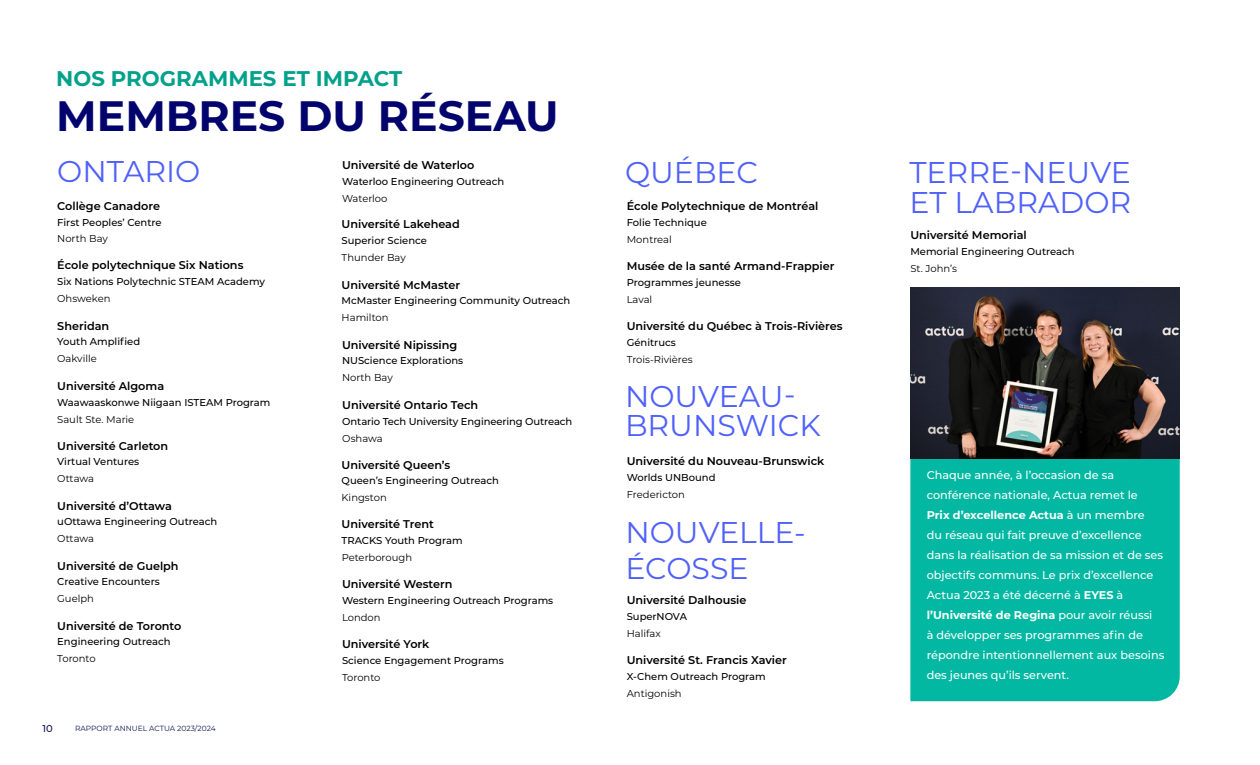
<style>
.page{position:relative;width:1260px;height:765px;background:#fff}
.page>*{position:absolute;margin:0;border:0;box-sizing:border-box;transform-origin:0 0}
.t1{font:700 42.5px "Montserrat";color:#03036d}
.t2{font:30px/30px "Montserrat";color:#5061fa}
.t3{font:700 21.25px "Montserrat";color:#03a18c}
.t4{font:600 11.25px "Montserrat";color:#000}
.t5{font:500 11.25px/20px "Montserrat";color:#fff}
.t6{font:500 10px "Montserrat";color:#000}
.t7{font:10px "Montserrat";color:#000}
.t8{font:500 10px "Montserrat";color:#0f1757}
.t9{font:7.5px "Montserrat";color:#0f1757}
.s1{font-weight:700}
</style>
<div class="page">
<div style="left:910px;top:458px;width:270px;height:243px;background:#02b8a2"></div>
<img style="left:910px;top:288px;width:270px;height:170px">
<h3 class="t3" style="left:56px;top:64px;width:348px">NOS PROGRAMMES ET IMPACT</h3>
<h1 class="t1" style="left:56px;top:86px;width:504px">MEMBRES DU RÉSEAU</h1>
<h2 class="t2" style="left:57px;top:156px;width:145px">ONTARIO</h2>
<h2 class="t2" style="left:625px;top:157px;width:135px">QUÉBEC</h2>
<p class="t4" style="left:342px;top:157px;width:134px">Université de Waterloo</p>
<p class="t6" style="left:342px;top:174px;width:164px">Waterloo Engineering Outreach</p>
<p class="t7" style="left:342px;top:192px;width:47px">Waterloo</p>
<p class="t4" style="left:627px;top:198px;width:193px">École Polytechnique de Montréal</p>
<p class="t6" style="left:627px;top:216px;width:82px">Folie Technique</p>
<p class="t7" style="left:627px;top:233px;width:47px">Montreal</p>
<p class="t4" style="left:57px;top:198px;width:104px">Collège Canadore</p>
<p class="t6" style="left:57px;top:215px;width:106px">First Peoples’ Centre</p>
<p class="t4" style="left:342px;top:216px;width:120px">Université Lakehead</p>
<p class="t6" style="left:342px;top:234px;width:87px">Superior Science</p>
<p class="t7" style="left:342px;top:251px;width:66px">Thunder Bay</p>
<p class="t7" style="left:57px;top:232px;width:52px">North Bay</p>
<p class="t4" style="left:57px;top:257px;width:188px">École polytechnique Six Nations</p>
<p class="t6" style="left:57px;top:275px;width:209px">Six Nations Polytechnic STEAM Academy</p>
<p class="t7" style="left:57px;top:292px;width:55px">Ohsweken</p>
<p class="t4" style="left:627px;top:258px;width:209px">Musée de la santé Armand-Frappier</p>
<p class="t6" style="left:627px;top:276px;width:116px">Programmes jeunesse</p>
<p class="t7" style="left:627px;top:293px;width:27px">Laval</p>
<p class="t4" style="left:342px;top:277px;width:120px">Université McMaster</p>
<p class="t6" style="left:342px;top:294px;width:230px">McMaster Engineering Community Outreach</p>
<p class="t7" style="left:342px;top:311px;width:48px">Hamilton</p>
<p class="t4" style="left:57px;top:318px;width:54px">Sheridan</p>
<p class="t6" style="left:57px;top:335px;width:84px">Youth Amplified</p>
<p class="t7" style="left:57px;top:352px;width:41px">Oakville</p>
<p class="t4" style="left:627px;top:318px;width:217px">Université du Québec à Trois-Rivières</p>
<p class="t6" style="left:627px;top:336px;width:51px">Génitrucs</p>
<p class="t7" style="left:627px;top:353px;width:68px">Trois-Rivières</p>
<p class="t4" style="left:342px;top:337px;width:117px">Université Nipissing</p>
<p class="t6" style="left:342px;top:354px;width:123px">NUScience Explorations</p>
<p class="t4" style="left:57px;top:378px;width:108px">Université Algoma</p>
<p class="t6" style="left:57px;top:395px;width:215px">Waawaaskonwe Niigaan ISTEAM Program</p>
<p class="t7" style="left:57px;top:413px;width:79px">Sault Ste. Marie</p>
<p class="t4" style="left:57px;top:438px;width:112px">Université Carleton</p>
<p class="t6" style="left:57px;top:455px;width:83px">Virtual Ventures</p>
<p class="t7" style="left:57px;top:472px;width:38px">Ottawa</p>
<p class="t4" style="left:57px;top:498px;width:116px">Université d’Ottawa</p>
<p class="t6" style="left:57px;top:515px;width:162px">uOttawa Engineering Outreach</p>
<p class="t7" style="left:57px;top:532px;width:38px">Ottawa</p>
<p class="t4" style="left:57px;top:558px;width:123px">Université de Guelph</p>
<p class="t6" style="left:57px;top:575px;width:104px">Creative Encounters</p>
<p class="t7" style="left:57px;top:592px;width:38px">Guelph</p>
<p class="t4" style="left:57px;top:618px;width:126px">Université de Toronto</p>
<p class="t6" style="left:57px;top:635px;width:115px">Engineering Outreach</p>
<p class="t7" style="left:57px;top:652px;width:40px">Toronto</p>
<p class="t8" style="left:42px;top:722px;width:12px">10</p>
<p class="t9" style="left:75px;top:723px;width:142px">RAPPORT ANNUEL ACTUA 2023/2024</p>
<p class="t7" style="left:342px;top:371px;width:52px">North Bay</p>
<p class="t4" style="left:342px;top:397px;width:137px">Université Ontario Tech</p>
<p class="t6" style="left:342px;top:414px;width:232px">Ontario Tech University Engineering Outreach</p>
<p class="t4" style="left:342px;top:457px;width:110px">Université Queen’s</p>
<p class="t6" style="left:342px;top:474px;width:159px">Queen’s Engineering Outreach</p>
<p class="t7" style="left:342px;top:491px;width:47px">Kingston</p>
<p class="t7" style="left:342px;top:431px;width:42px">Oshawa</p>
<p class="t4" style="left:342px;top:516px;width:94px">Université Trent</p>
<p class="t6" style="left:342px;top:534px;width:122px">TRACKS Youth Program</p>
<p class="t7" style="left:342px;top:551px;width:72px">Peterborough</p>
<p class="t4" style="left:342px;top:576px;width:112px">Université Western</p>
<p class="t6" style="left:342px;top:593px;width:213px">Western Engineering Outreach Programs</p>
<p class="t7" style="left:342px;top:610px;width:40px">London</p>
<p class="t4" style="left:342px;top:636px;width:89px">Université York</p>
<p class="t6" style="left:342px;top:654px;width:163px">Science Engagement Programs</p>
<p class="t7" style="left:342px;top:671px;width:40px">Toronto</p>
<h2 class="t2" style="left:625px;top:381px;width:197px;line-height:28.8px">NOUVEAU-<br>BRUNSWICK</h2>
<p class="t4" style="left:627px;top:453px;width:199px">Université du Nouveau-Brunswick</p>
<p class="t6" style="left:627px;top:470px;width:90px">Worlds UNBound</p>
<p class="t7" style="left:627px;top:488px;width:60px">Fredericton</p>
<h2 class="t2" style="left:625px;top:513px;width:182px;line-height:36px">NOUVELLE-<br>ÉCOSSE</h2>
<p class="t4" style="left:627px;top:592px;width:121px">Université Dalhousie</p>
<p class="t6" style="left:627px;top:609px;width:62px">SuperNOVA</p>
<p class="t7" style="left:627px;top:626px;width:35px">Halifax</p>
<p class="t4" style="left:627px;top:652px;width:162px">Université St. Francis Xavier</p>
<p class="t6" style="left:627px;top:669px;width:141px">X-Chem Outreach Program</p>
<p class="t7" style="left:627px;top:686px;width:56px">Antigonish</p>
<h2 class="t2" style="left:909px;top:156px;width:223px">TERRE-NEUVE<br>ET LABRADOR</h2>
<p class="t4" style="left:910px;top:228px;width:118px">Université Memorial</p>
<p class="t6" style="left:910px;top:245px;width:166px">Memorial Engineering Outreach</p>
<p class="t7" style="left:910px;top:262px;width:48px">St. John’s</p>
<p class="t5" style="left:927px;top:465px;width:239px">Chaque année, à l’occasion de sa conférence nationale, Actua remet le<br><span class="s1">Prix d’excellence Actua</span> à un membre<br>du réseau qui fait preuve d’excellence dans la réalisation de sa mission et de ses objectifs communs. Le prix d’excellence Actua 2023 a été décerné à <span class="s1">EYES</span> à <span class="s1">l’Université de Regina</span> pour avoir réussi<br>à développer ses programmes afin de répondre intentionnellement aux besoins des jeunes qu’ils servent.</p>
</div>
